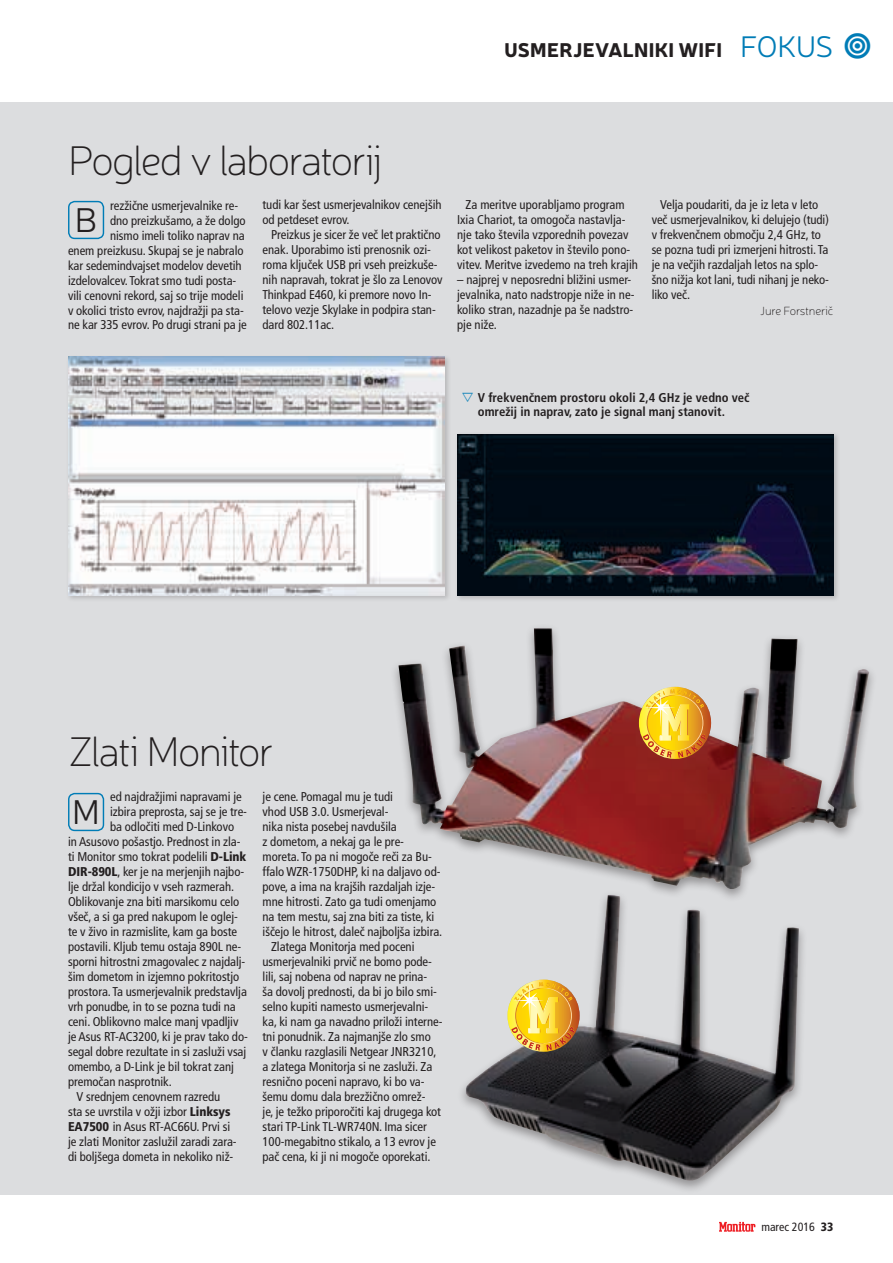
<style>
.page{position:relative;width:893px;height:1263px;background:#fff}
.page>*{position:absolute;margin:0;border:0;box-sizing:border-box;transform-origin:0 0}
.Naslov_PREIZKUSI_mal{font:100 42px "Neris";letter-spacing:-.05em;color:#231f20}
.Mednaslov{font:300 34.5px "Neris";color:#231f20}
.t1{font:900 19.5px "Neris";letter-spacing:.01em;color:#231f20}
.Body_TEXT_okvir{font:condensed 12.75px/15px "Frutiger LT Std";letter-spacing:-.005em;color:#231f20}
.Slika_Podpis{font:700 condensed 12.75px/14.2px "Frutiger LT Std";color:#231f20}
.Body_TEXT_avtor{font:100 12px "Neris";letter-spacing:-.02em;color:#231f20}
.t2{font:condensed 12px "Frutiger LT Std";color:#231f20}
.s1{font-weight:300;font-size:30px;color:#007cb6}
.s2{font-family:"roam monitor";font-weight:400;font-size:25.8px;color:#007cb6}
.s3{color:#007cb6}
.s4{font-weight:900}
</style>
<div class="page">
<svg style="left:719px;top:1222px;width:36px;height:10px"></svg>
<div style="left:0;top:102px;width:893px;height:1093px;background:#dcdddf"></div>
<div style="left:68px;top:793px;width:36px;height:38px;border:1px solid #007cb6;border-radius:6px"></div>
<div style="left:68px;top:201px;width:36px;height:38px;border:1px solid #007cb6;border-radius:6px"></div>
<div style="left:66px;top:354px;width:385px;height:249px;background:#231f20;opacity:.2"></div>
<img style="left:68px;top:357px;width:376px;height:239px">
<div style="left:455px;top:432px;width:385px;height:170px;background:#231f20;opacity:.2"></div>
<img style="left:457px;top:434px;width:376px;height:162px">
<img style="left:398px;top:628px;width:471px;height:262px">
<div style="left:457px;top:890px;width:351px;height:304px;background:#231f20;opacity:.4"></div>
<img style="left:464px;top:895px;width:335px;height:285px">
<div style="left:639px;top:687px;width:72px;height:72px;background:#231f20;opacity:.5"></div>
<svg style="left:639px;top:687px;width:72px;height:72px"></svg>
<svg style="left:643px;top:689px;width:63px;height:69px;background:#e9b742"></svg>
<div style="left:507px;top:979px;width:73px;height:73px;background:#231f20;opacity:.5"></div>
<svg style="left:507px;top:979px;width:73px;height:73px"></svg>
<svg style="left:511px;top:982px;width:64px;height:68px;background:#e8be48"></svg>
<h3 class="t1" style="left:505px;top:36px;width:368px">USMERJEVALNIKI WIFI <span class="s1">FOKUS</span> <span class="s2">X</span></h3>
<p class="Naslov_PREIZKUSI_mal" style="left:68px;top:135px;width:316px">Pogled v laboratorij</p>
<p class="Mednaslov" style="left:75px;top:198px;width:24px">B</p>
<p class="Body_TEXT_okvir" style="left:263px;top:198px;width:180px">tudi kar šest usmerjevalnikov cenejših od petdeset evrov.</p>
<p class="Body_TEXT_okvir" style="left:263px;top:228px;width:182px;text-indent:9px">Preizkus je sicer že več let praktično enak. Uporabimo isti prenosnik ozi&shy;roma ključek USB pri vseh preizkuše&shy;nih napravah, tokrat je šlo za Lenovov Thinkpad E460, ki premore novo In&shy;telovo vezje Skylake in podpira stan&shy;dard 802.11ac.</p>
<p class="Body_TEXT_okvir" style="left:110px;top:198px;width:130px">rezžične usmerjevalnike re-</p>
<p class="Body_TEXT_okvir" style="left:110px;top:213px;width:137px">dno preizkušamo, a že dolgo</p>
<p class="Body_TEXT_okvir" style="left:110px;top:228px;width:136px">nismo imeli toliko naprav na</p>
<p class="Body_TEXT_okvir" style="left:68px;top:243px;width:177px">enem preizkusu. Skupaj se je nabralo</p>
<p class="Body_TEXT_okvir" style="left:68px;top:258px;width:175px">kar sedemindvajset modelov devetih</p>
<p class="Body_TEXT_okvir" style="left:68px;top:273px;width:170px">izdelovalcev. Tokrat smo tudi posta-</p>
<p class="Body_TEXT_okvir" style="left:68px;top:288px;width:177px">vili cenovni rekord, saj so trije modeli</p>
<p class="Body_TEXT_okvir" style="left:68px;top:303px;width:177px">v okolici tristo evrov, najdražji pa sta-</p>
<p class="Body_TEXT_okvir" style="left:68px;top:318px;width:180px">ne kar 335 evrov. Po drugi strani pa je</p>
<p class="Body_TEXT_okvir" style="left:457px;top:198px;width:182px;text-indent:9px">Za meritve uporabljamo program Ixia Chariot, ta omogoča nastavlja&shy;nje tako števila vzporednih povezav kot velikost paketov in število pono&shy;vitev. Meritve izvedemo na treh krajih</p>
<p class="Body_TEXT_okvir" style="left:457px;top:273px;width:179px">– najprej v neposredni bližini usmer&shy;jevalnika, nato nadstropje niže in ne&shy;koliko stran, nazadnje pa še nadstro&shy;pje niže.</p>
<p class="Body_TEXT_okvir" style="left:652px;top:198px;width:179px;text-indent:9px">Velja poudariti, da je iz leta v leto več usmerjevalnikov, ki delujejo (tudi) v frekvenčnem območju 2,4 GHz, to se pozna tudi pri izmerjeni hitrosti. Ta je na večjih razdaljah letos na splo&shy;šno nižja kot lani, tudi nihanj je neko&shy;liko več.</p>
<p class="Body_TEXT_avtor" style="left:760px;top:303px;width:75px">Jure Forstnerič</p>
<p class="Slika_Podpis" style="left:478px;top:390px;width:273px;text-indent:-16px"><span class="s3">▲</span> V frekvenčnem prostoru okoli 2,4 GHz je vedno več omrežij in naprav, zato je signal manj stanovit.</p>
<p class="Naslov_PREIZKUSI_mal" style="left:68px;top:726px;width:208px">Zlati Monitor</p>
<p class="Mednaslov" style="left:72px;top:790px;width:29px">M</p>
<p class="Body_TEXT_okvir" style="left:263px;top:789px;width:181px">je cene. Pomagal mu je tudi<br>vhod USB 3.0. Usmerjeval-<br>nika nista posebej navdušila<br>z dometom, a nekaj ga le pre&shy;moreta. To pa ni mogoče reči za Bu&shy;ffalo WZR-1750DHP, ki na daljavo od&shy;pove, a ima na krajših razdaljah izje&shy;mne hitrosti. Zato ga tudi omenjamo na tem mestu, saj zna biti za tiste, ki iščejo le hitrost, daleč najboljša izbira.</p>
<p class="Body_TEXT_okvir" style="left:263px;top:939px;width:181px;text-indent:9px">Zlatega Monitorja med poceni usmerjevalniki prvič ne bomo pode&shy;lili, saj nobena od naprav ne prina-<br>ša dovolj prednosti, da bi jo bilo smi&shy;selno kupiti namesto usmerjevalni&shy;ka, ki nam ga navadno priloži interne&shy;tni ponudnik. Za najmanjše zlo smo<br>v članku razglasili Netgear JNR3210, a zlatega Monitorja si ne zasluži. Za resnično poceni napravo, ki bo va&shy;šemu domu dala brezžično omrež-<br>je, je težko priporočiti kaj drugega kot stari TP-Link TL-WR740N. Ima sicer 100-megabitno stikalo, a 13 evrov je pač cena, ki ji ni mogoče oporekati.</p>
<p class="Body_TEXT_okvir" style="left:110px;top:789px;width:133px">ed najdražjimi napravami je</p>
<p class="Body_TEXT_okvir" style="left:110px;top:804px;width:138px">izbira preprosta, saj se je tre-</p>
<p class="Body_TEXT_okvir" style="left:110px;top:819px;width:126px">ba odločiti med D-Linkovo</p>
<p class="Body_TEXT_okvir" style="left:68px;top:834px;width:174px">in Asusovo pošastjo. Prednost in zla-</p>
<p class="Body_TEXT_okvir" style="left:68px;top:849px;width:180px">ti Monitor smo tokrat podelili <span class="s4">D-Link</span></p>
<p class="Body_TEXT_okvir" style="left:68px;top:864px;width:178px"><span class="s4">DIR-890L</span>, ker je na merjenjih najbo-</p>
<p class="Body_TEXT_okvir" style="left:68px;top:879px;width:168px">lje držal kondicijo v vseh razmerah.</p>
<p class="Body_TEXT_okvir" style="left:68px;top:894px;width:173px">Oblikovanje zna biti marsikomu celo</p>
<p class="Body_TEXT_okvir" style="left:68px;top:909px;width:171px">všeč, a si ga pred nakupom le oglej-</p>
<p class="Body_TEXT_okvir" style="left:68px;top:924px;width:171px">te v živo in razmislite, kam ga boste</p>
<p class="Body_TEXT_okvir" style="left:68px;top:939px;width:175px">postavili. Kljub temu ostaja 890L ne-</p>
<p class="Body_TEXT_okvir" style="left:68px;top:954px;width:179px">sporni hitrostni zmagovalec z najdalj-</p>
<p class="Body_TEXT_okvir" style="left:68px;top:969px;width:173px">šim dometom in izjemno pokritostjo</p>
<p class="Body_TEXT_okvir" style="left:68px;top:984px;width:180px">prostora. Ta usmerjevalnik predstavlja</p>
<p class="Body_TEXT_okvir" style="left:68px;top:999px;width:169px">vrh ponudbe, in to se pozna tudi na</p>
<p class="Body_TEXT_okvir" style="left:68px;top:1014px;width:172px">ceni. Oblikovno malce manj vpadljiv</p>
<p class="Body_TEXT_okvir" style="left:68px;top:1029px;width:181px">je Asus RT-AC3200, ki je prav tako do-</p>
<p class="Body_TEXT_okvir" style="left:68px;top:1044px;width:180px">segal dobre rezultate in si zasluži vsaj</p>
<p class="Body_TEXT_okvir" style="left:68px;top:1059px;width:167px">omembo, a D-Link je bil tokrat zanj</p>
<p class="Body_TEXT_okvir" style="left:68px;top:1074px;width:105px">premočan nasprotnik.</p>
<p class="Body_TEXT_okvir" style="left:68px;top:1089px;width:170px;text-indent:9px">V srednjem cenovnem razredu sta se uvrstila v ožji izbor <span class="s4">Linksys EA7500</span> in Asus RT-AC66U. Prvi si je zlati Monitor zaslužil zaradi zara&shy;di boljšega dometa in nekoliko niž-</p>
<p class="t2" style="left:761px;top:1220px;width:74px">marec 2016 <span class="s4">33</span></p>
</div>
